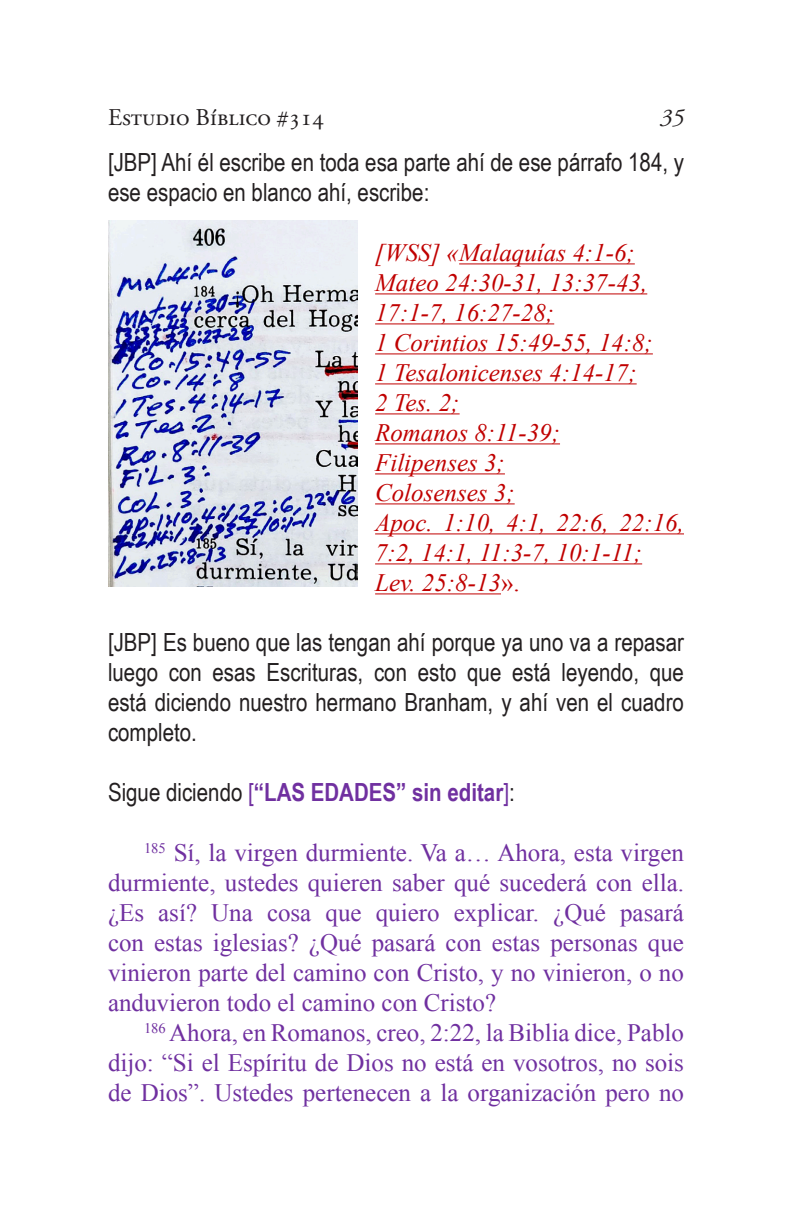
<style>
.page{position:relative;width:792px;height:1224px;background:#fff}
.page>*{position:absolute;margin:0;border:0;box-sizing:border-box;transform-origin:0 0}
.t1{font:25px/30px "Times New Roman";color:#7030a0;text-align:justify}
.t2{font:25px/30px "Arial Narrow";color:#231f20}
.t3{font:italic 25px/30px "Times New Roman";color:#c00000}
.t4{font:700 25px "Arial Narrow";color:#7030a0}
.t5{font:24px "Adobe Garamond Pro";color:#231f20}
.t6{font:italic 24px "Adobe Garamond Pro";color:#231f20}
.s1{font-style:normal}
.s2{font-weight:400;color:#231f20}
.s3{font-weight:400}
</style>
<div class="page">
<hr style="left:459px;top:264px;width:176px;height:1px;background:#c00000">
<hr style="left:375px;top:294px;width:272px;height:1px;background:#c00000">
<hr style="left:375px;top:324px;width:179px;height:1px;background:#c00000">
<hr style="left:375px;top:354px;width:278px;height:1px;background:#c00000">
<hr style="left:375px;top:384px;width:262px;height:1px;background:#c00000">
<hr style="left:375px;top:414px;width:85px;height:1px;background:#c00000">
<hr style="left:375px;top:444px;width:185px;height:1px;background:#c00000">
<hr style="left:375px;top:474px;width:130px;height:1px;background:#c00000">
<hr style="left:375px;top:504px;width:140px;height:1px;background:#c00000">
<hr style="left:375px;top:534px;width:309px;height:1px;background:#c00000">
<hr style="left:375px;top:564px;width:267px;height:1px;background:#c00000">
<hr style="left:375px;top:594px;width:126px;height:1px;background:#c00000">
<img style="left:108px;top:221px;width:249px;height:365px">
<p class="t5" style="left:108px;top:103px;width:218px">Estudio Bíblico #314</p>
<p class="t6" style="left:660px;top:103px;width:25px">35</p>
<p class="t2" style="left:108px;top:146px;width:578px">[JBP] Ahí él escribe en toda esa parte ahí de ese párrafo 184, y ese espacio en blanco ahí, escribe:</p>
<p class="t3" style="left:375px;top:237px;width:261px">[WSS] «Malaquías 4:1-6;</p>
<p class="t3" style="left:375px;top:267px;width:274px">Mateo 24:30-31, 13:37-43,</p>
<p class="t3" style="left:375px;top:297px;width:181px">17:1-7, 16:27-28;</p>
<p class="t3" style="left:375px;top:327px;width:279px">1 Corintios 15:49-55, 14:8;</p>
<p class="t3" style="left:375px;top:357px;width:263px">1 Tesalonicenses 4:14-17;</p>
<p class="t3" style="left:375px;top:387px;width:86px">2 Tes. 2;</p>
<p class="t3" style="left:375px;top:417px;width:186px">Romanos 8:11-39;</p>
<p class="t3" style="left:375px;top:447px;width:131px">Filipenses 3;</p>
<p class="t3" style="left:375px;top:477px;width:141px">Colosenses 3;</p>
<p class="t3" style="left:375px;top:507px;width:310px">Apoc. 1:10, 4:1, 22:6, 22:16,<br>7:2, 14:1, 11:3-7, 10:1-11;</p>
<p class="t3" style="left:375px;top:567px;width:146px">Lev. 25:8-13<span class="s1">».</span></p>
<p class="t2" style="left:108px;top:626px;width:578px;text-align:justify">[JBP] Es bueno que las tengan ahí porque ya uno va a repasar luego con esas Escrituras, con esto que está leyendo, que está diciendo nuestro hermano Branham, y ahí ven el cuadro completo.</p>
<p class="t4" style="left:108px;top:773px;width:408px"><span class="s2">Sigue diciendo</span> <span class="s3">[</span>“LAS EDADES” sin editar<span class="s3">]</span><span class="s2">:</span></p>
<p class="t1" style="left:108px;top:837px;width:578px;text-indent:36px"><sup>185</sup> Sí, la virgen durmiente. Va a… Ahora, esta virgen durmiente, ustedes quieren saber qué sucederá con ella. ¿Es así? Una cosa que quiero explicar. ¿Qué pasará con estas iglesias? ¿Qué pasará con estas personas que vinieron parte del camino con Cristo, y no vinieron, o no anduvieron todo el camino con Cristo?</p>
<p class="t1" style="left:108px;top:1017px;width:578px;text-indent:36px"><sup>186</sup> Ahora, en Romanos, creo, 2:22, la Biblia dice, Pablo dijo: “Si el Espíritu de Dios no está en vosotros, no sois de Dios”. Ustedes pertenecen a la organización pero no</p>
</div>
